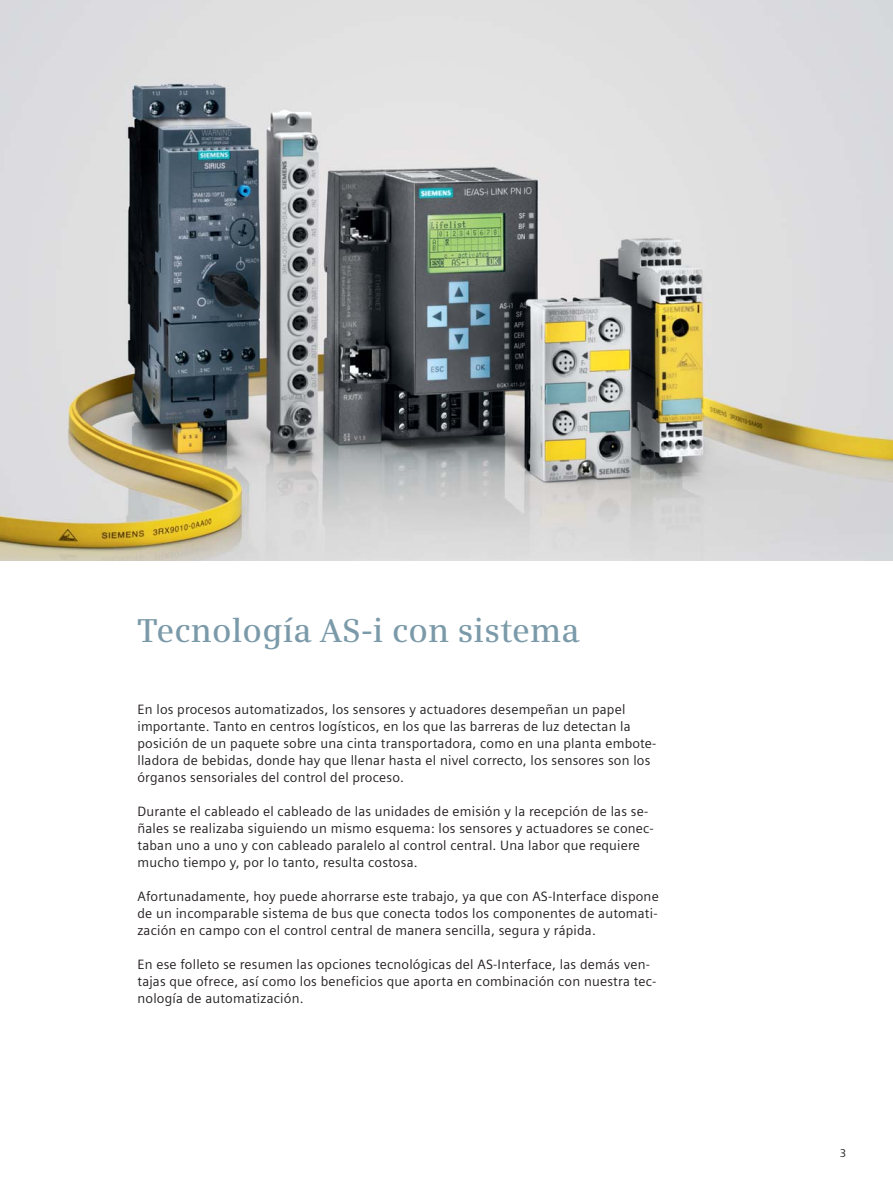
<style>
.page{position:relative;width:893px;height:1191px;background:#fff}
.page>*{position:absolute;margin:0;border:0;box-sizing:border-box;transform-origin:0 0}
.t1{font:600 33px "Siemens Serif OT";letter-spacing:.005em;color:#7b9aa9}
.t2{font:13.5px/17px "Siemens Sans OT";letter-spacing:.015em;color:#231f20}
.t3{font:11.25px "Siemens Sans OT";color:#231f20}
</style>
<div class="page">
<img style="left:0;top:0;width:893px;height:560px">
<h1 class="t1" style="left:137px;top:614px;width:444px">Tecnología AS-i con sistema</h1>
<p class="t2" style="left:137px;top:701px;width:520px">En los procesos automatizados, los sensores y actuadores desempeñan un papel importante. Tanto en centros logísticos, en los que las barreras de luz detectan la posición de un paquete sobre una cinta transportadora, como en una planta embote&shy;lladora de bebidas, donde hay que llenar hasta el nivel correcto, los sensores son los órganos sensoriales del control del proceso.</p>
<p class="t2" style="left:137px;top:803px;width:518px">Durante el cableado el cableado de las unidades de emisión y la recepción de las se&shy;ñales se realizaba siguiendo un mismo esquema: los sensores y actuadores se conec&shy;taban uno a uno y con cableado paralelo al control central. Una labor que requiere mucho tiempo y, por lo tanto, resulta costosa.</p>
<p class="t2" style="left:137px;top:888px;width:523px;text-align:justify">Afortunadamente, hoy puede ahorrarse este trabajo, ya que con AS-Interface dispone de un incomparable sistema de bus que conecta todos los componentes de automati&shy;zación en campo con el control central de manera sencilla, segura y rápida.</p>
<p class="t2" style="left:137px;top:956px;width:520px">En ese folleto se resumen las opciones tecnológicas del AS-Interface, las demás ven&shy;tajas que ofrece, así como los beneficios que aporta en combinación con nuestra tec&shy;nología de automatización.</p>
<p class="t3" style="left:840px;top:1147px;width:8px">3</p>
</div>
